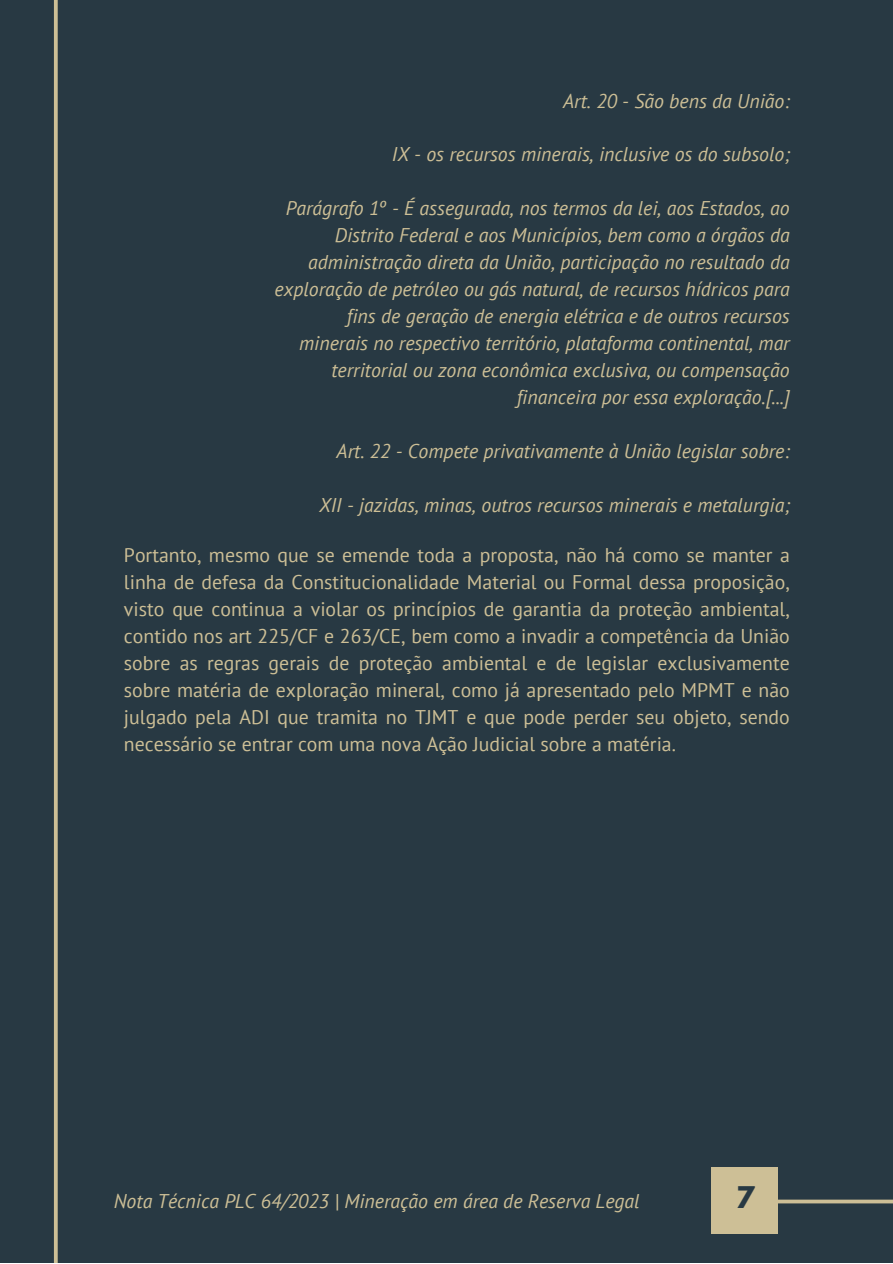
<style>
.page{position:relative;width:893px;height:1264px;background:#fff}
.page>*{position:absolute;margin:0;border:0;box-sizing:border-box;transform-origin:0 0}
.t1{font:700 26.4px "League Spartan";color:#283943}
.t2{font:italic 19.8px/27px "PT Sans";color:#cdbf96;text-align:right}
.t3{font:19.8px/27px "PT Sans";color:#cdbf96;text-align:justify}
</style>
<div class="page">
<div style="left:0;top:0;width:892px;height:1262px;background:#283943"></div>
<svg style="left:53px;top:0;width:5px;height:1262px"></svg>
<svg style="left:778px;top:1199px;width:114px;height:5px"></svg>
<div style="left:711px;top:1167px;width:67px;height:66px;background:#cdbf96"></div>
<p class="t2" style="left:563px;top:87px;width:228px">Art. 20 - São bens da União:</p>
<p class="t2" style="left:392px;top:141px;width:399px">IX - os recursos minerais, inclusive os do subsolo;</p>
<p class="t2" style="left:274px;top:195px;width:516px">Parágrafo 1º - É assegurada, nos termos da lei, aos Estados, ao Distrito Federal e aos Municípios, bem como a órgãos da administração direta da União, participação no resultado da exploração de petróleo ou gás natural, de recursos hídricos para fins de geração de energia elétrica e de outros recursos minerais no respectivo território, plataforma continental, mar territorial ou zona econômica exclusiva, ou compensação financeira por essa exploração.[...]</p>
<p class="t2" style="left:336px;top:437px;width:454px">Art. 22 - Compete privativamente à União legislar sobre:</p>
<p class="t2" style="left:319px;top:491px;width:472px">XII - jazidas, minas, outros recursos minerais e metalurgia;</p>
<p class="t3" style="left:124px;top:541px;width:667px">Portanto, mesmo que se emende toda a proposta, não há como se manter a linha de defesa da Constitucionalidade Material ou Formal dessa proposição, visto que continua a violar os princípios de garantia da proteção ambiental, contido nos art 225/CF e 263/CE, bem como a invadir a competência da União sobre as regras gerais de proteção ambiental e de legislar exclusivamente sobre matéria de exploração mineral, como já apresentado pelo MPMT e não julgado pela ADI que tramita no TJMT e que pode perder seu objeto, sendo necessário se entrar com uma nova Ação Judicial sobre a matéria.</p>
<p class="t2" style="left:114px;top:1187px;width:527px">Nota Técnica PLC 64/2023 | Mineração em área de Reserva Legal</p>
<p class="t1" style="left:736px;top:1183px;width:20px">7</p>
</div>
